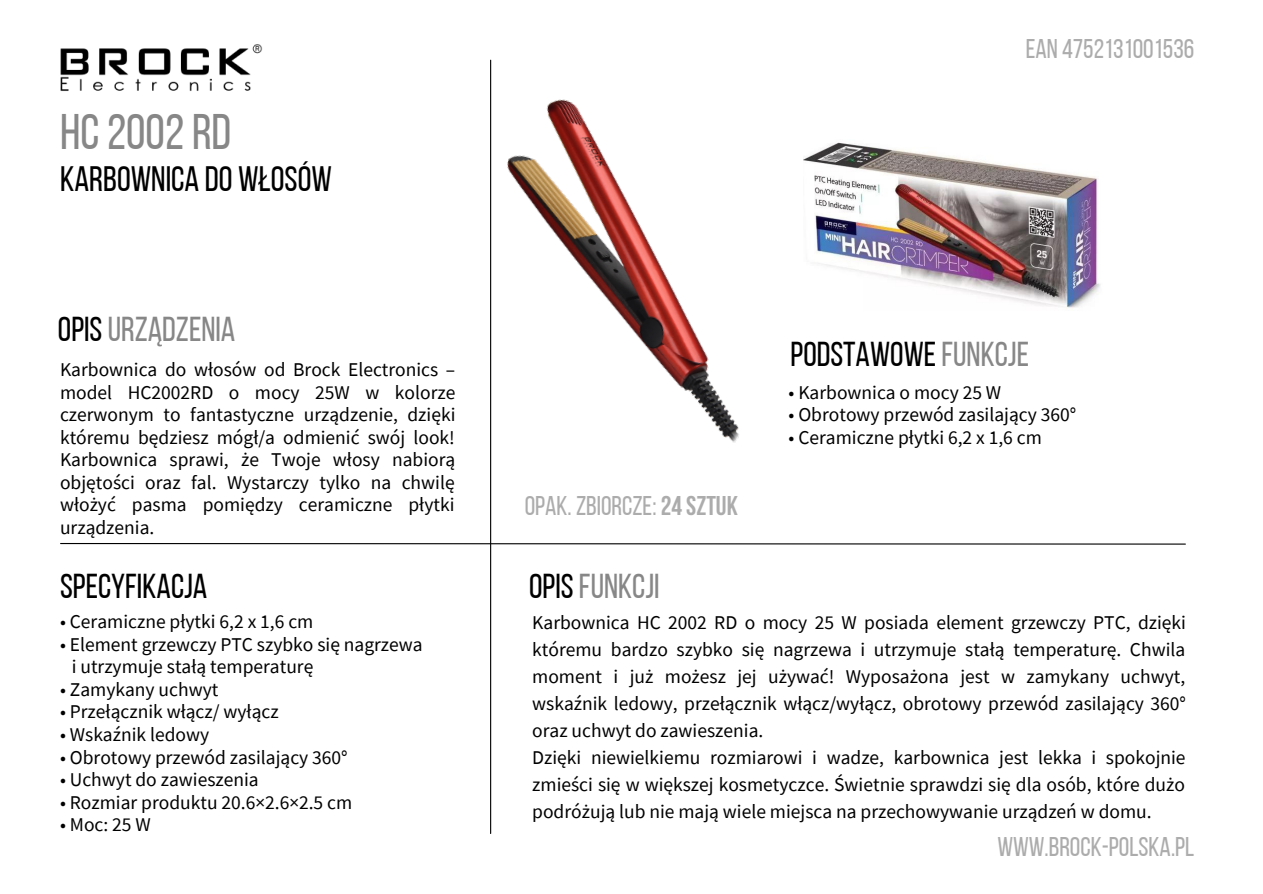
<style>
.page{position:relative;width:1263px;height:894px;background:#fff}
.page>*{position:absolute;margin:0;border:0;box-sizing:border-box;transform-origin:0 0}
.t1{font:49.8px "Bebas Neue";color:#888787}
.t2{font:35.25px "Bebas Neue";color:#000}
.t3{font:34.5px "Bebas Neue";color:#000}
.t4{font:34.5px "Bebas Neue";color:#888787}
.t5{font:27px "Bebas Neue";color:#acacac}
.t6{font:19.5px/22.5px "Source Sans Pro";color:#000;text-align:justify}
.s1{color:#000}
.s2{font-weight:700}
.s3{color:#888787}
</style>
<div class="page">
<hr style="left:490px;top:60px;width:1px;height:773px;background:#000">
<svg style="left:60px;top:542px;width:1126px;height:3px"></svg>
<img style="left:490px;top:81px;width:249px;height:373px">
<img style="left:803px;top:142px;width:297px;height:168px">
<img style="left:60px;top:44px;width:203px;height:47px">
<p class="t1" style="left:60px;top:112px;width:173px">HC2002RD</p>
<p class="t2" style="left:60px;top:164px;width:273px">KARBOWNICA DO WŁOSÓW</p>
<p class="t4" style="left:58px;top:315px;width:179px"><span class="s1">OPIS</span>URZĄDZENIA</p>
<p class="t6" style="left:60px;top:358px;width:397px">Karbownica do włosów od Brock Electronics – model HC2002RD o mocy 25W w kolorze czerwonym to fantastyczne urządzenie, dzięki któremu będziesz mógł/a odmienić swój look!<br>Karbownica sprawi, że Twoje włosy nabiorą objętości oraz fal. Wystarczy tylko na chwilę włożyć pasma pomiędzy ceramiczne płytki urządzenia.</p>
<p class="t3" style="left:60px;top:572px;width:149px">SPECYFIKACJA</p>
<p class="t6" style="left:60px;top:610px;width:255px">• Ceramiczne płytki 6,2 x 1,6 cm</p>
<p class="t6" style="left:60px;top:632px;width:364px">• Element grzewczy PTC szybko się nagrzewa</p>
<p class="t6" style="left:72px;top:655px;width:243px">i utrzymuje stałą temperaturę</p>
<p class="t6" style="left:60px;top:677px;width:160px">• Zamykany uchwyt</p>
<p class="t6" style="left:60px;top:700px;width:220px">• Przełącznik włącz/ wyłącz</p>
<p class="t6" style="left:60px;top:722px;width:151px">• Wskaźnik ledowy</p>
<p class="t6" style="left:60px;top:745px;width:289px">• Obrotowy przewód zasilający 360°</p>
<p class="t6" style="left:60px;top:767px;width:200px">• Uchwyt do zawieszenia</p>
<p class="t6" style="left:60px;top:790px;width:294px">• Rozmiar produktu 20.6×2.6×2.5 cm</p>
<p class="t6" style="left:60px;top:812px;width:92px">• Moc: 25 W</p>
<p class="t5" style="left:1026px;top:38px;width:170px">EAN 4752131001536</p>
<p class="t5" style="left:525px;top:495px;width:215px">OPAK. ZBIORCZE:<span class="s2">24SZTUK</span></p>
<p class="t3" style="left:790px;top:340px;width:240px">PODSTAWOWE<span class="s3">FUNKCJE</span></p>
<p class="t6" style="left:788px;top:380px;width:214px">• Karbownica o mocy 25 W</p>
<p class="t6" style="left:788px;top:403px;width:289px">• Obrotowy przewód zasilający 360°</p>
<p class="t6" style="left:788px;top:425px;width:255px">• Ceramiczne płytki 6,2 x 1,6 cm</p>
<p class="t4" style="left:529px;top:572px;width:132px"><span class="s1">OPIS</span>FUNKCJI</p>
<p class="t6" style="left:532px;top:608px;width:655px;line-height:27px">Karbownica HC 2002 RD o mocy 25 W posiada element grzewczy PTC, dzięki któremu bardzo szybko się nagrzewa i utrzymuje stałą temperaturę. Chwila moment i już możesz jej używać! Wyposażona jest w zamykany uchwyt, wskaźnik ledowy, przełącznik włącz/wyłącz, obrotowy przewód zasilający 360° oraz uchwyt do zawieszenia.</p>
<p class="t6" style="left:532px;top:743px;width:655px;line-height:27px">Dzięki niewielkiemu rozmiarowi i wadze, karbownica jest lekka i spokojnie zmieści się w większej kosmetyczce. Świetnie sprawdzi się dla osób, które dużo podróżują lub nie mają wiele miejsca na przechowywanie urządzeń w domu.</p>
<p class="t5" style="left:997px;top:835px;width:198px">WWW.BROCK-POLSKA.PL</p>
</div>
